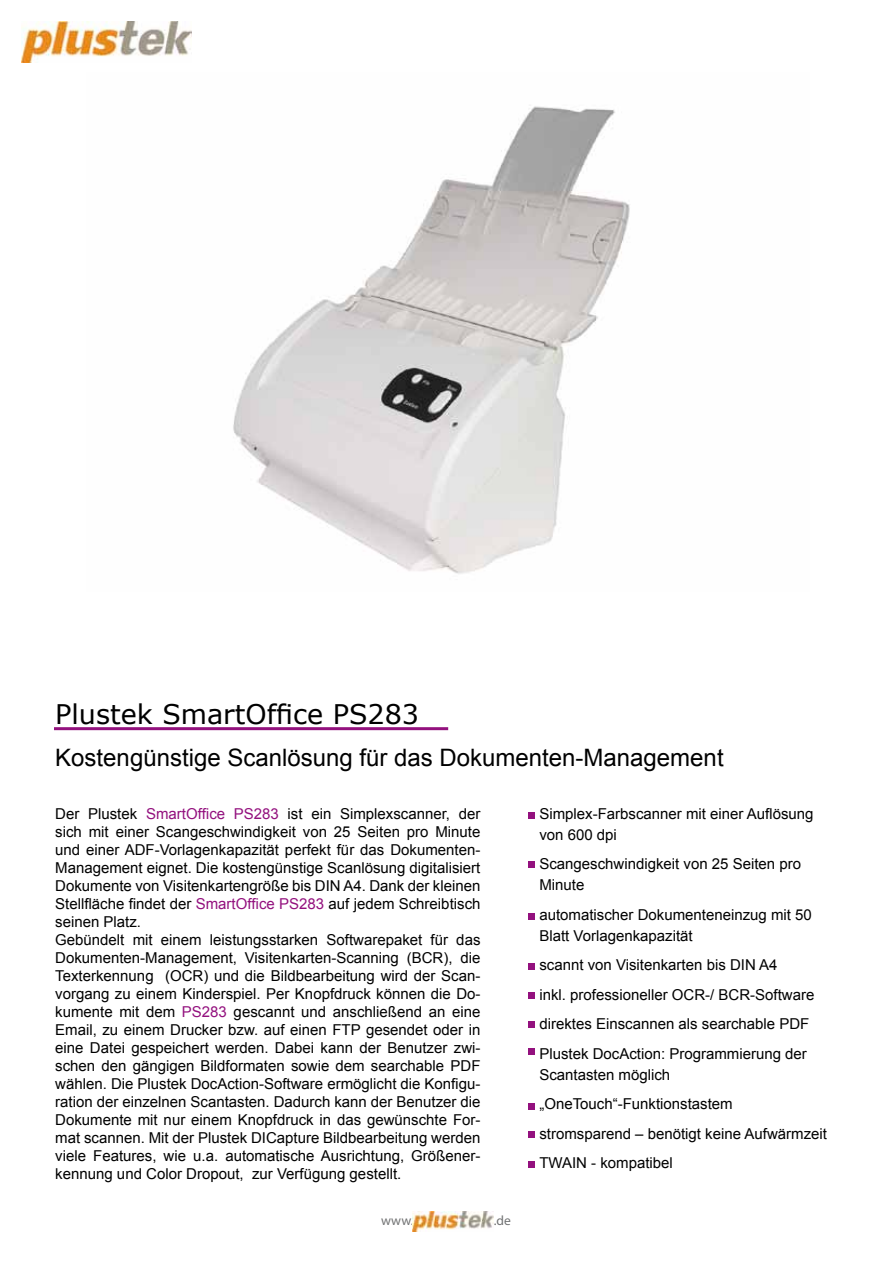
<style>
.page{position:relative;width:893px;height:1263px;background:#fff}
.page>*{position:absolute;margin:0;border:0;box-sizing:border-box;transform-origin:0 0}
.t1{font:27px "Verdana";color:#000}
.t2{font:24px "Arial";color:#000}
.t3{font:15px/18px "Arial";color:#000}
.t4{font:13.5px "Myriad Pro";color:#707172}
.s1{color:#93117e}
</style>
<div class="page">
<img style="left:21px;top:21px;width:170px;height:41px">
<svg style="left:529px;top:812px;width:6px;height:6px"></svg>
<svg style="left:529px;top:963px;width:6px;height:6px"></svg>
<svg style="left:529px;top:913px;width:6px;height:6px"></svg>
<svg style="left:529px;top:861px;width:6px;height:6px"></svg>
<svg style="left:529px;top:1022px;width:6px;height:6px"></svg>
<div style="left:529px;top:992px;width:6px;height:7px;background:#93117e"></div>
<hr style="left:54px;top:727px;width:394px;height:3px;background:#93117e">
<img style="left:412px;top:1212px;width:81px;height:19px">
<svg style="left:529px;top:1104px;width:6px;height:6px"></svg>
<img style="left:233px;top:106px;width:397px;height:468px">
<div style="left:529px;top:1048px;width:6px;height:7px;background:#93117e"></div>
<div style="left:529px;top:1131px;width:6px;height:7px;background:#93117e"></div>
<div style="left:529px;top:1161px;width:6px;height:7px;background:#93117e"></div>
<h1 class="t1" style="left:55px;top:697px;width:365px">Plustek SmartOffice PS283</h1>
<h2 class="t2" style="left:55px;top:742px;width:670px">Kostengünstige Scanlösung für das Dokumenten-Management</h2>
<p class="t3" style="left:55px;top:805px;width:427px">Der Plustek <span class="s1">SmartOffice PS283</span> ist ein Simplexscanner, der sich mit einer Scangeschwindigkeit von 25 Seiten pro Minute und einer ADF-Vorlagenkapazität perfekt für das Dokumenten-Management eignet. Die kostengünstige Scanlösung digitalisiert Dokumente von Visitenkartengröße bis DIN A4. Dank der kleinen Stellfläche findet der <span class="s1">SmartOffice PS283</span> auf jedem Schreibtisch seinen Platz.<br>Gebündelt mit einem leistungsstarken Softwarepaket für das Dokumenten-Management, Visitenkarten-Scanning (BCR), die Texterkennung (OCR) und die Bildbearbeitung wird der Scan&shy;vorgang zu einem Kinderspiel. Per Knopfdruck können die Do&shy;kumente mit dem <span class="s1">PS283</span> gescannt und anschließend an eine Email, zu einem Drucker bzw. auf einen FTP gesendet oder in eine Datei gespeichert werden. Dabei kann der Benutzer zwi&shy;schen den gängigen Bildformaten sowie dem searchable PDF wählen. Die Plustek DocAction-Software ermöglicht die Konfigu&shy;ration der einzelnen Scantasten. Dadurch kann der Benutzer die Dokumente mit nur einem Knopfdruck in das gewünschte For&shy;mat scannen. Mit der Plustek DICapture Bildbearbeitung werden viele Features, wie u.a. automatische Ausrichtung, Größener&shy;kennung und Color Dropout, zur Verfügung gestellt.</p>
<p class="t3" style="left:539px;top:803px;width:276px;line-height:21px">Simplex-Farbscanner mit einer Auflösung von 600 dpi</p>
<p class="t3" style="left:539px;top:854px;width:263px;line-height:21px">Scangeschwindigkeit von 25 Seiten pro<br>Minute</p>
<p class="t3" style="left:539px;top:904px;width:274px;line-height:21px">automatischer Dokumenteneinzug mit 50<br>Blatt Vorlagenkapazität</p>
<p class="t3" style="left:539px;top:950px;width:277px;line-height:29.5px">scannt von Visitenkarten bis DIN A4<br>inkl. professioneller OCR-/ BCR-Software direktes Einscannen als searchable PDF Plustek DocAction: Programmierung der</p>
<p class="t3" style="left:539px;top:1060px;width:289px;line-height:29.5px">Scantasten möglich „OneTouch“-Funktionstastem stromsparend – benötigt keine Aufwärmzeit<br>TWAIN - kompatibel</p>
<p class="t4" style="left:381px;top:1212px;width:34px">www.</p>
<p class="t4" style="left:494px;top:1212px;width:19px">.de</p>
</div>
